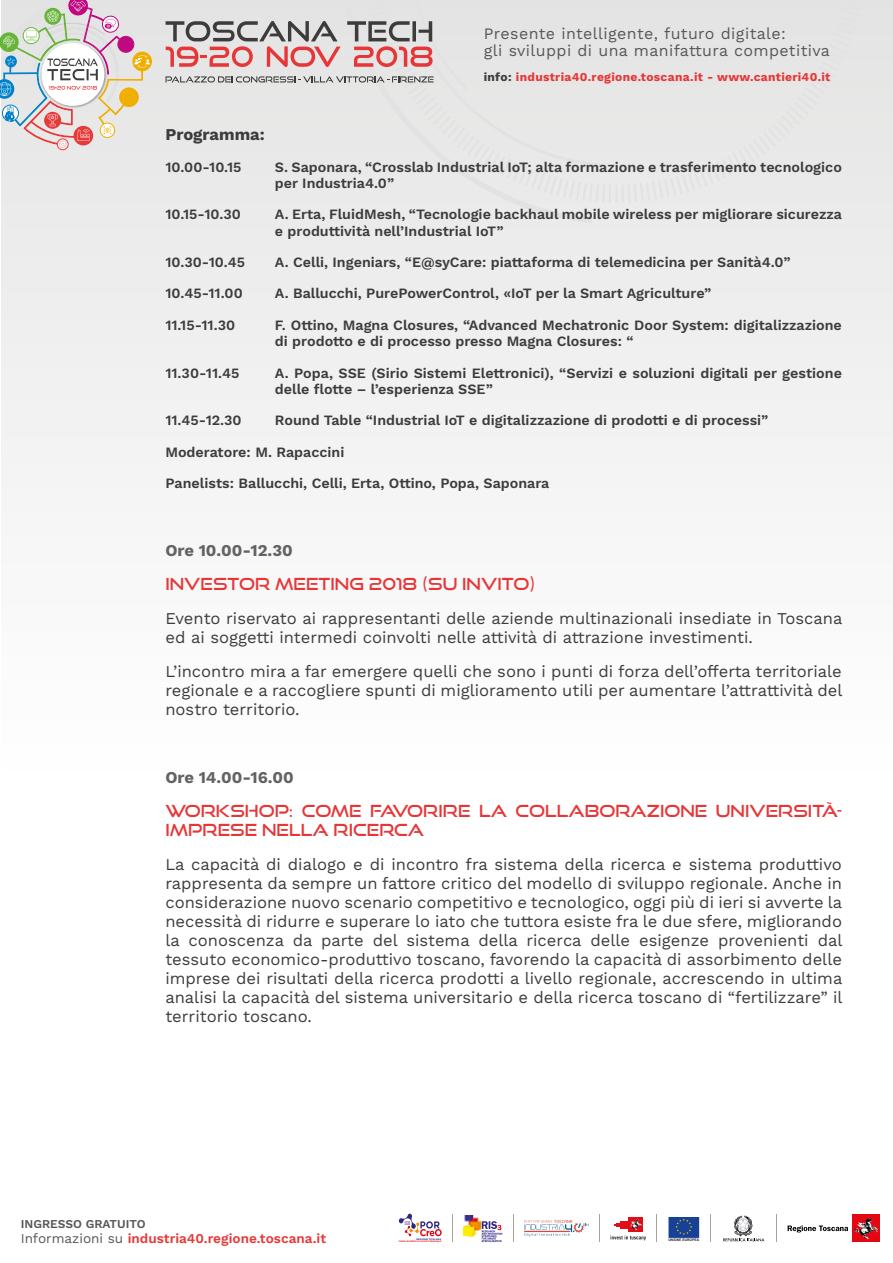
<style>
.page{position:relative;width:893px;height:1263px;background:#fff}
.page>*{position:absolute;margin:0;border:0;box-sizing:border-box;transform-origin:0 0}
.t1{font:16.5px/18.9px "Work Sans";color:#3c3c3b;text-align:justify}
.t2{font:16.5px/19px "Good Times Rg";color:#e63738}
.t3{font:700 16.5px "Work Sans";color:#646363}
.t4{font:700 16.5px "Work Sans";color:#3c3c3b}
.t5{font:15.9px/16.6px "Work Sans";letter-spacing:.025em;color:#575756}
.t6{font:600 14.25px/16.4px "Work Sans";color:#3c3c3b}
.t7{font:600 13.5px "Work Sans";color:#e63837}
.t8{font:700 12px "Work Sans";letter-spacing:.025em;color:#e63738}
.t9{font:600 12px "Work Sans";color:#575756}
.t10{font:700 3.3px "Arial";color:#1f1a28}
.t11{font:700 2.25px "Gotham";letter-spacing:-.005em;color:#312783;scale:1.11 1}
.t12{font:700 2.1px "Gotham";letter-spacing:-.005em;color:#e30613;scale:.91 1}
.s1{color:#3d3c3b}
.s2{font-weight:400;color:#575756}
</style>
<div class="page">
<div style="left:1px;top:0;width:892px;height:786px;background:#f5f4f5"></div>
<div style="left:345px;top:203px;width:247px;height:20px;background:#ebebeb"></div>
<svg style="left:132px;top:52px;width:20px;height:19px"></svg>
<svg style="left:0;top:0;width:150px;height:151px"></svg>
<div style="left:166px;top:0;width:697px;height:203px;background:#e7e7e6"></div>
<svg style="left:776px;top:1214px;width:1px;height:28px"></svg>
<svg style="left:710px;top:1215px;width:1px;height:27px"></svg>
<svg style="left:723px;top:1216px;width:41px;height:25px"></svg>
<div style="left:853px;top:1215px;width:27px;height:27px;background:#e30613"></div>
<img style="left:854px;top:1218px;width:24px;height:22px">
<svg style="left:788px;top:1225px;width:60px;height:7px"></svg>
<svg style="left:513px;top:1214px;width:1px;height:28px"></svg>
<svg style="left:599px;top:1214px;width:1px;height:28px"></svg>
<img style="left:464px;top:1215px;width:16px;height:21px">
<svg style="left:482px;top:1221px;width:20px;height:21px"></svg>
<svg style="left:399px;top:1213px;width:43px;height:23px"></svg>
<div style="left:668px;top:1216px;width:32px;height:22px;background:#164194"></div>
<div style="left:668px;top:1216px;width:32px;height:22px;border:1px solid #fff"></div>
<svg style="left:676px;top:1219px;width:16px;height:16px"></svg>
<div style="left:629px;top:1217px;width:14px;height:15px;background:#e20e17"></div>
<svg style="left:610px;top:1219px;width:36px;height:21px"></svg>
<svg style="left:524px;top:1220px;width:65px;height:16px"></svg>
<p class="t5" style="left:484px;top:26px;width:348px">Presente intelligente, futuro digitale:<br>gli sviluppi di una manifattura competitiva</p>
<p class="t8" style="left:484px;top:70px;width:348px"><span class="s1">info:</span> industria40.regione.toscana.it - www.cantieri40.it</p>
<p class="t4" style="left:165px;top:125px;width:101px">Programma:</p>
<p class="t6" style="left:165px;top:159px;width:77px">10.00-10.15</p>
<p class="t6" style="left:275px;top:159px;width:569px">S. Saponara, “Crosslab Industrial IoT; alta formazione e trasferimento tecnologico per Industria4.0”</p>
<p class="t6" style="left:165px;top:207px;width:77px">10.15-10.30</p>
<p class="t6" style="left:275px;top:207px;width:569px">A. Erta, FluidMesh, “Tecnologie backhaul mobile wireless per migliorare sicurezza e produttività nell’Industrial IoT”</p>
<p class="t6" style="left:165px;top:255px;width:81px">10.30-10.45</p>
<p class="t6" style="left:275px;top:255px;width:517px">A. Celli, Ingeniars, “E@syCare: piattaforma di telemedicina per Sanità4.0”</p>
<p class="t6" style="left:165px;top:286px;width:79px">10.45-11.00</p>
<p class="t6" style="left:275px;top:286px;width:438px">A. Ballucchi, PurePowerControl, «IoT per la Smart Agriculture”</p>
<p class="t6" style="left:165px;top:317px;width:71px">11.15-11.30</p>
<p class="t6" style="left:275px;top:317px;width:568px">F. Ottino, Magna Closures, “Advanced Mechatronic Door System: digitalizzazione di prodotto e di processo presso Magna Closures: “</p>
<p class="t6" style="left:165px;top:365px;width:75px">11.30-11.45</p>
<p class="t6" style="left:275px;top:365px;width:569px">A. Popa, SSE (Sirio Sistemi Elettronici), “Servizi e soluzioni digitali per gestione delle flotte – l’esperienza SSE”</p>
<p class="t6" style="left:165px;top:413px;width:78px">11.45-12.30</p>
<p class="t6" style="left:275px;top:413px;width:495px">Round Table “Industrial IoT e digitalizzazione di prodotti e di processi”</p>
<p class="t6" style="left:165px;top:444px;width:181px">Moderatore: M. Rapaccini</p>
<p class="t6" style="left:165px;top:476px;width:386px">Panelists: Ballucchi, Celli, Erta, Ottino, Popa, Saponara</p>
<p class="t3" style="left:165px;top:541px;width:129px">Ore 10.00-12.30</p>
<p class="t2" style="left:165px;top:574px;width:371px">INVESTOR MEETING 2018 (SU INVITO)</p>
<p class="t1" style="left:165px;top:610px;width:678px">Evento riservato ai rappresentanti delle aziende multinazionali insediate in Toscana ed ai soggetti intermedi coinvolti nelle attività di attrazione investimenti.</p>
<p class="t1" style="left:165px;top:663px;width:679px">L’incontro mira a far emergere quelli che sono i punti di forza dell’offerta territoriale regionale e a raccogliere spunti di miglioramento utili per aumentare l’attrattività del nostro territorio.</p>
<p class="t3" style="left:165px;top:768px;width:130px">Ore 14.00-16.00</p>
<p class="t2" style="left:165px;top:801px;width:678px">WORKSHOP: COME FAVORIRE LA COLLABORAZIONE UNIVERSITÀ-<br>IMPRESE NELLA RICERCA</p>
<p class="t1" style="left:165px;top:855px;width:679px">La capacità di dialogo e di incontro fra sistema della ricerca e sistema produttivo rappresenta da sempre un fattore critico del modello di sviluppo regionale. Anche in considerazione nuovo scenario competitivo e tecnologico, oggi più di ieri si avverte la necessità di ridurre e superare lo iato che tuttora esiste fra le due sfere, migliorando la conoscenza da parte del sistema della ricerca delle esigenze provenienti dal tessuto economico-produttivo toscano, favorendo la capacità di assorbimento delle imprese dei risultati della ricerca prodotti a livello regionale, accrescendo in ultima analisi la capacità del sistema universitario e della ricerca toscano di “fertilizzare” il territorio toscano.</p>
<p class="t9" style="left:21px;top:1217px;width:126px">INGRESSO GRATUITO</p>
<p class="t7" style="left:21px;top:1231px;width:307px"><span class="s2">Informazioni su</span> industria40.regione.toscana.it</p>
<p class="t12" style="left:399px;top:1240px;width:48px">FONDO EUROPEO DI SVILUPPO REGIONALE</p>
<p class="t11" style="left:416px;top:1238px;width:24px">REGIONE TOSCANA</p>
<p class="t10" style="left:668px;top:1238px;width:32px">UNIONE EUROPEA</p>
</div>
